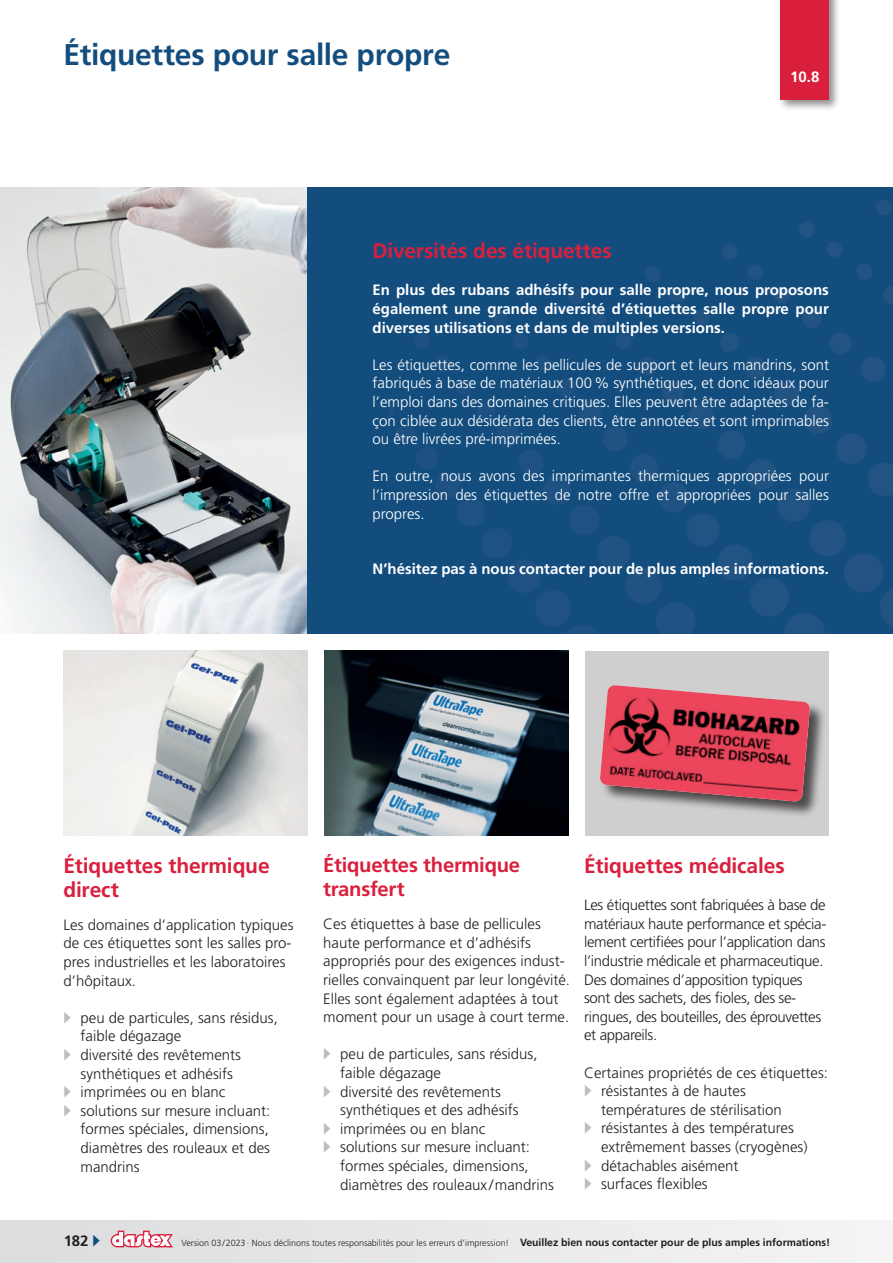
<style>
.page{position:relative;width:893px;height:1263px;background:#fff}
.page>*{position:absolute;margin:0;border:0;box-sizing:border-box;transform-origin:0 0}
.t1{font:700 30px "Frutiger LT Std";letter-spacing:-.01em;color:#134d7e}
.t2{font:700 21px/24px "Frutiger LT Std";letter-spacing:-.005em;color:#da1f3d}
.t3{font:700 20.25px/24px "Frutiger LT Std";letter-spacing:-.015em;color:#da1f3d}
.t4{font:300 15px/18.6px "Frutiger LT Std";color:#231f20}
.t5{font:300 15px/18.6px "Frutiger LT Std";color:#fff;text-align:justify}
.t6{font:300 15px/18.6px "Frutiger LT Std";letter-spacing:-.025em;color:#231f20}
.t7{font:700 15px/18.6px "Frutiger LT Std";color:#fff;text-align:justify}
.t8{font:700 15px "Frutiger LT Std";color:#231f20}
.t9{font:300 9px "Frutiger LT Std";letter-spacing:-.005em;color:#231f20}
.s1{color:#bcbdc0}
.s2{color:#134d7e}
.s3{font-weight:700;font-size:10.5px}
</style>
<div class="page">
<div style="left:0;top:1220px;width:893px;height:43px;background:#e8e9ea"></div>
<svg style="left:111px;top:1230px;width:62px;height:17px"></svg>
<div style="left:778px;top:0;width:62px;height:111px;background:#231f20;opacity:.5"></div>
<div style="left:781px;top:0;width:48px;height:100px;background:#da1f3d"></div>
<img style="left:64px;top:651px;width:243px;height:184px">
<img style="left:324px;top:651px;width:244px;height:184px">
<div style="left:585px;top:651px;width:244px;height:184px;background:#cfcfcf"></div>
<div style="left:600px;top:685px;width:226px;height:133px;background:#231f20;opacity:.75"></div>
<img style="left:600px;top:685px;width:210px;height:117px">
<img style="left:0;top:187px;width:307px;height:447px">
<div style="left:307px;top:187px;width:586px;height:447px;background:#134d7e"></div>
<img style="left:390px;top:200px;width:503px;height:433px">
<h1 class="t1" style="left:64px;top:37px;width:388px">Étiquettes pour salle propre</h1>
<p class="t7" style="left:790px;top:68px;width:31px">10.8</p>
<h2 class="t2" style="left:373px;top:239px;width:241px">Diversités des étiquettes</h2>
<p class="t7" style="left:373px;top:281px;width:458px">En plus des rubans adhésifs pour salle propre, nous proposons également une grande diversité d’étiquettes salle propre pour diverses utilisations et dans de multiples versions.</p>
<p class="t5" style="left:373px;top:355px;width:458px">Les étiquettes, comme les pellicules de support et leurs mandrins, sont fabriqués à base de matériaux 100 % synthétiques, et donc idéaux pour l’emploi dans des domaines critiques. Elles peuvent être adaptées de fa&shy;çon ciblée aux désidérata des clients, être annotées et sont imprimables ou être livrées pré-imprimées.</p>
<p class="t5" style="left:373px;top:467px;width:458px">En outre, nous avons des imprimantes thermiques appropriées pour l’impression des étiquettes de notre offre et appropriées pour salles propres.</p>
<p class="t7" style="left:373px;top:560px;width:458px">N’hésitez pas à nous contacter pour de plus amples informations.</p>
<h2 class="t2" style="left:64px;top:854px;width:208px">Étiquettes thermique direct</h2>
<p class="t4" style="left:64px;top:915px;width:232px">Les domaines d’application typiques de ces étiquettes sont les salles pro&shy;pres industrielles et les laboratoires d’hôpitaux.</p>
<p class="t4" style="left:64px;top:1008px;width:216px"><span class="s1">▶</span> peu de particules, sans résidus,</p>
<p class="t4" style="left:81px;top:1027px;width:102px">faible dégazage</p>
<p class="t4" style="left:64px;top:1046px;width:179px"><span class="s1">▶</span> diversité des revêtements</p>
<p class="t4" style="left:81px;top:1064px;width:154px">synthétiques et adhésifs</p>
<p class="t4" style="left:64px;top:1083px;width:164px"><span class="s1">▶</span> imprimées ou en blanc</p>
<p class="t4" style="left:64px;top:1101px;width:208px"><span class="s1">▶</span> solutions sur mesure incluant:</p>
<p class="t4" style="left:81px;top:1120px;width:190px">formes spéciales, dimensions,</p>
<p class="t4" style="left:81px;top:1139px;width:191px">diamètres des rouleaux et des</p>
<p class="t4" style="left:81px;top:1157px;width:61px">mandrins</p>
<h3 class="t3" style="left:323px;top:853px;width:198px">Étiquettes thermique transfert</h3>
<p class="t4" style="left:323px;top:915px;width:248px">Ces étiquettes à base de pellicules haute performance et d’adhésifs appropriés pour des exigences indust&shy;rielles convainquent par leur longévité.<br>Elles sont également adaptées à tout moment pour un usage à court terme.</p>
<p class="t4" style="left:323px;top:1045px;width:216px"><span class="s1">▶</span> peu de particules, sans résidus,</p>
<p class="t4" style="left:340px;top:1064px;width:102px">faible dégazage</p>
<p class="t4" style="left:323px;top:1082px;width:179px"><span class="s1">▶</span> diversité des revêtements</p>
<p class="t4" style="left:340px;top:1101px;width:180px">synthétiques et des adhésifs</p>
<p class="t4" style="left:323px;top:1119px;width:164px"><span class="s1">▶</span> imprimées ou en blanc</p>
<p class="t4" style="left:323px;top:1138px;width:208px"><span class="s1">▶</span> solutions sur mesure incluant:</p>
<p class="t4" style="left:340px;top:1157px;width:190px">formes spéciales, dimensions,</p>
<p class="t4" style="left:340px;top:1175px;width:215px">diamètres des rouleaux/mandrins</p>
<h2 class="t2" style="left:584px;top:854px;width:202px">Étiquettes médicales</h2>
<p class="t6" style="left:584px;top:896px;width:244px">Les étiquettes sont fabriquées à base de matériaux haute performance et spécia&shy;lement certifiées pour l’application dans l’industrie médicale et pharmaceutique.<br>Des domaines d’apposition typiques sont des sachets, des fioles, des se&shy;ringues, des bouteilles, des éprouvettes et appareils.</p>
<p class="t4" style="left:584px;top:1063px;width:245px">Certaines propriétés de ces étiquettes:</p>
<p class="t4" style="left:584px;top:1082px;width:163px"><span class="s1">▶</span> résistantes à de hautes</p>
<p class="t4" style="left:601px;top:1100px;width:182px">températures de stérilisation</p>
<p class="t4" style="left:584px;top:1119px;width:211px"><span class="s1">▶</span> résistantes à des températures</p>
<p class="t4" style="left:601px;top:1138px;width:208px">extrêmement basses (cryogènes)</p>
<p class="t4" style="left:584px;top:1156px;width:156px"><span class="s1">▶</span> détachables aisément</p>
<p class="t4" style="left:584px;top:1175px;width:125px"><span class="s1">▶</span> surfaces flexibles</p>
<p class="t8" style="left:64px;top:1232px;width:38px">182 <span class="s2">▶</span></p>
<p class="t9" style="left:181px;top:1237px;width:650px">Version 03/2023 · Nous déclinons toutes responsabilités pour les erreurs d’impression! <span class="s3">Veuillez bien nous contacter pour de plus amples informations!</span></p>
</div>
